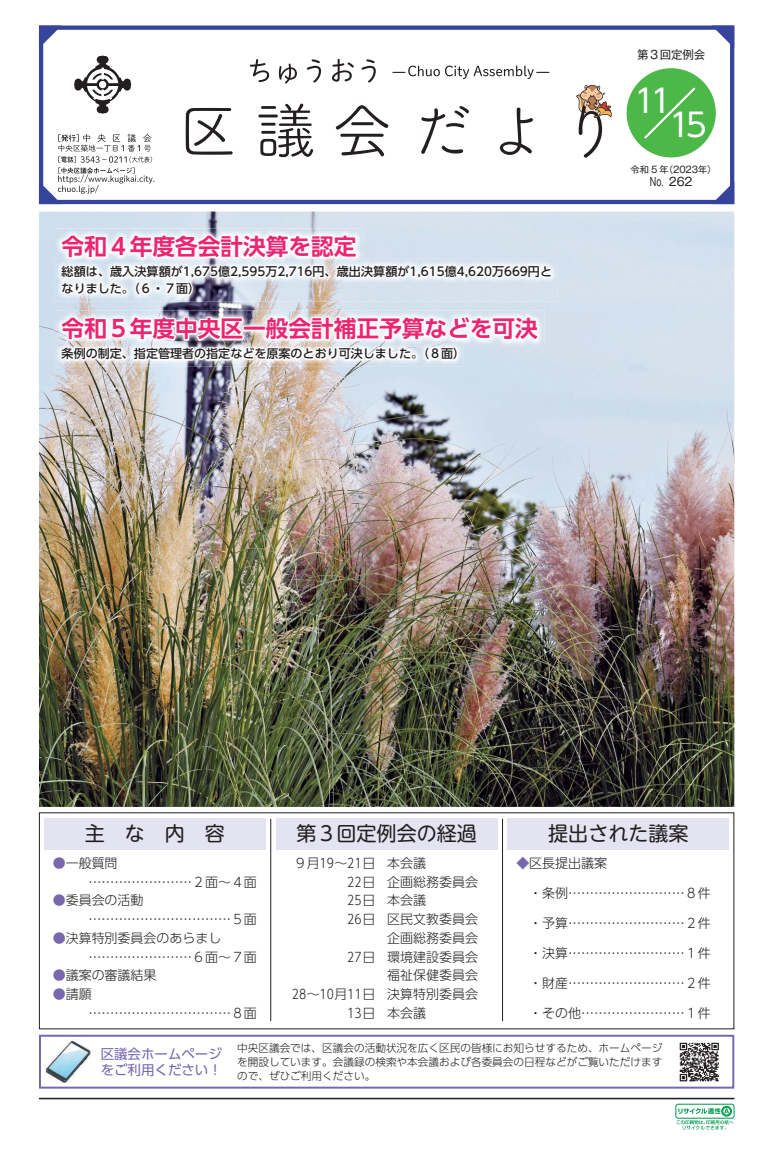
<style>
.page{position:relative;width:774px;height:1151px;background:#fff}
.page>*{position:absolute;margin:0;border:0;box-sizing:border-box;transform-origin:0 0}
.t1{font:32.3px/24.6px "UD Shin Go Pro";color:#fff}
.t2{font:700 22.7px "UD Shin Go Pro De";color:#ed2471}
.t3{font:20px "UD Shin M Go Pro";color:#231f20}
.t4{font:13.5px/15.6px "UD Shin Go Pro";color:#7768ae}
.t5{font:300 13px/18.8px "UD Shin Go Pro";color:#262324}
.t6{font:300 13px "UD Shin Go Pro";color:#231f20}
.t7{font:500 12px/17px "UD Shin Go Pro";color:#231f20}
.t8{font:11.5px "Gothic MB101 Pro";color:#231f20;scale:.7 1}
.t9{font:11.5px "Gothic MB101 Pro";letter-spacing:-.01em;color:#262324}
.t10{font:300 10.6px/14.2px "UD Shin Go Pro";color:#231f20;text-align:justify}
.t11{font:9.2px "Gothic MB101 Pro";letter-spacing:-.01em;color:#262324}
.s1{color:#7768ae}
</style>
<div class="page">
<img style="left:39px;top:212px;width:695px;height:595px">
<img style="left:55px;top:347px;width:409px;height:20px">
<img style="left:55px;top:228px;width:161px;height:31px">
<img style="left:55px;top:310px;width:490px;height:37px">
<svg style="left:58px;top:314px;width:483px;height:47px"></svg>
<hr style="left:39px;top:1098px;width:695px;height:1px;background:#231f20">
<div style="left:626px;top:68px;width:90px;height:89px;background:#4cb848;border-radius:50%"></div>
<svg style="left:644px;top:87px;width:52px;height:52px"></svg>
<div style="left:39px;top:26px;width:695px;height:178px;border:4px solid #36449c"></div>
<svg style="left:39px;top:26px;width:23px;height:22px"></svg>
<svg style="left:711px;top:26px;width:23px;height:22px"></svg>
<svg style="left:711px;top:181px;width:23px;height:23px"></svg>
<svg style="left:74px;top:55px;width:57px;height:59px"></svg>
<svg style="left:39px;top:134px;width:116px;height:70px"></svg>
<div style="left:675px;top:1104px;width:59px;height:14px;border:1px solid #00994e;border-radius:2px"></div>
<svg style="left:676px;top:1106px;width:57px;height:24px"></svg>
<div style="left:53px;top:856px;width:13px;height:13px;border:2px solid #fff;border-radius:50%"></div>
<div style="left:53px;top:894px;width:13px;height:13px;border:2px solid #fff;border-radius:50%"></div>
<div style="left:53px;top:931px;width:13px;height:13px;border:2px solid #fff;border-radius:50%"></div>
<div style="left:53px;top:969px;width:13px;height:13px;border:2px solid #fff;border-radius:50%"></div>
<div style="left:53px;top:987px;width:13px;height:14px;border:2px solid #fff;border-radius:50%"></div>
<div style="left:44px;top:818px;width:221px;height:31px;background:#e3e3f1"></div>
<div style="left:276px;top:818px;width:221px;height:31px;background:#e3e3f1"></div>
<div style="left:508px;top:818px;width:221px;height:31px;background:#e3e3f1"></div>
<hr style="left:270px;top:819px;width:1px;height:202px;background:#231f20">
<hr style="left:502px;top:819px;width:1px;height:202px;background:#231f20">
<div style="left:39px;top:1035px;width:695px;height:54px;border:2px solid #7768ae"></div>
<img style="left:679px;top:1042px;width:40px;height:40px">
<img style="left:44px;top:1040px;width:47px;height:44px">
<svg style="left:186px;top:59px;width:426px;height:99px"></svg>
<img style="left:55px;top:259px;width:503px;height:43px">
<img style="left:55px;top:259px;width:3px;height:6px">
<svg style="left:58px;top:234px;width:495px;height:64px"></svg>
<p class="t9" style="left:637px;top:45px;width:70px">第３回定例会</p>
<h1 class="t1" style="left:669px;top:87px;width:39px;text-indent:-35px">11<br>15</h1>
<h2 class="t2" style="left:62px;top:228px;width:296px">令和４年度各会計決算を認定</h2>
<p class="t7" style="left:62px;top:263px;width:492px">総額は、歳入決算額が1,675億2,595万2,716円、歳出決算額が1,615億4,620万669円となりました。（６・７面）</p>
<h2 class="t2" style="left:62px;top:310px;width:478px">令和５年度中央区一般会計補正予算などを可決</h2>
<p class="t7" style="left:62px;top:345px;width:405px">条例の制定、指定管理者の指定などを原案のとおり可決しました。（８面）</p>
<p class="t11" style="left:631px;top:162px;width:87px">令和 5 年（2023年）</p>
<p class="t8" style="left:650px;top:172px;width:62px">No. 262</p>
<h3 class="t3" style="left:85px;top:817px;width:142px">主　な　内　容</h3>
<h3 class="t3" style="left:296px;top:817px;width:182px">第３回定例会の経過</h3>
<h3 class="t3" style="left:548px;top:817px;width:142px">提出された議案</h3>
<p class="t5" style="left:88px;top:853px;width:170px;text-indent:-36px"><span class="s1">●</span>一般質問<br>……………………２面～４面</p>
<p class="t5" style="left:88px;top:890px;width:170px;text-indent:-36px"><span class="s1">●</span>委員会の活動……………………………５面</p>
<p class="t5" style="left:88px;top:928px;width:170px;text-indent:-36px"><span class="s1">●</span>決算特別委員会のあらまし……………………６面～７面</p>
<p class="t5" style="left:53px;top:965px;width:105px"><span class="s1">●</span>議案の審議結果</p>
<p class="t5" style="left:88px;top:984px;width:170px;text-indent:-36px"><span class="s1">●</span>請願<br>……………………………８面</p>
<p class="t5" style="left:347px;top:853px;width:29px;text-align:justify;text-indent:-54px">９月19～21日22日25日26日</p>
<p class="t5" style="left:347px;top:947px;width:29px">27日</p>
<p class="t5" style="left:292px;top:984px;width:85px;text-align:right">28～10月11日<br>13日</p>
<p class="t5" style="left:387px;top:853px;width:92px">本会議<br>企画総務委員会本会議<br>区民文教委員会企画総務委員会環境建設委員会福祉保健委員会決算特別委員会本会議</p>
<p class="t6" style="left:516px;top:852px;width:92px"><span class="s1">◆</span>区長提出議案</p>
<p class="t6" style="left:516px;top:882px;width:196px">　・条例………………………８件</p>
<p class="t6" style="left:516px;top:912px;width:196px">　・予算………………………２件</p>
<p class="t6" style="left:516px;top:942px;width:196px">　・決算………………………１件</p>
<p class="t6" style="left:516px;top:972px;width:196px">　・財産………………………２件</p>
<p class="t6" style="left:516px;top:1002px;width:196px">　・その他……………………１件</p>
<p class="t4" style="left:101px;top:1046px;width:123px">区議会ホームページをご利用ください！</p>
<p class="t10" style="left:237px;top:1040px;width:427px">中央区議会では、区議会の活動状況を広く区民の皆様にお知らせするため、ホームページを開設しています。会議録の検索や本会議および各委員会の日程などがご覧いただけますので、ぜひご利用ください。</p>
</div>
